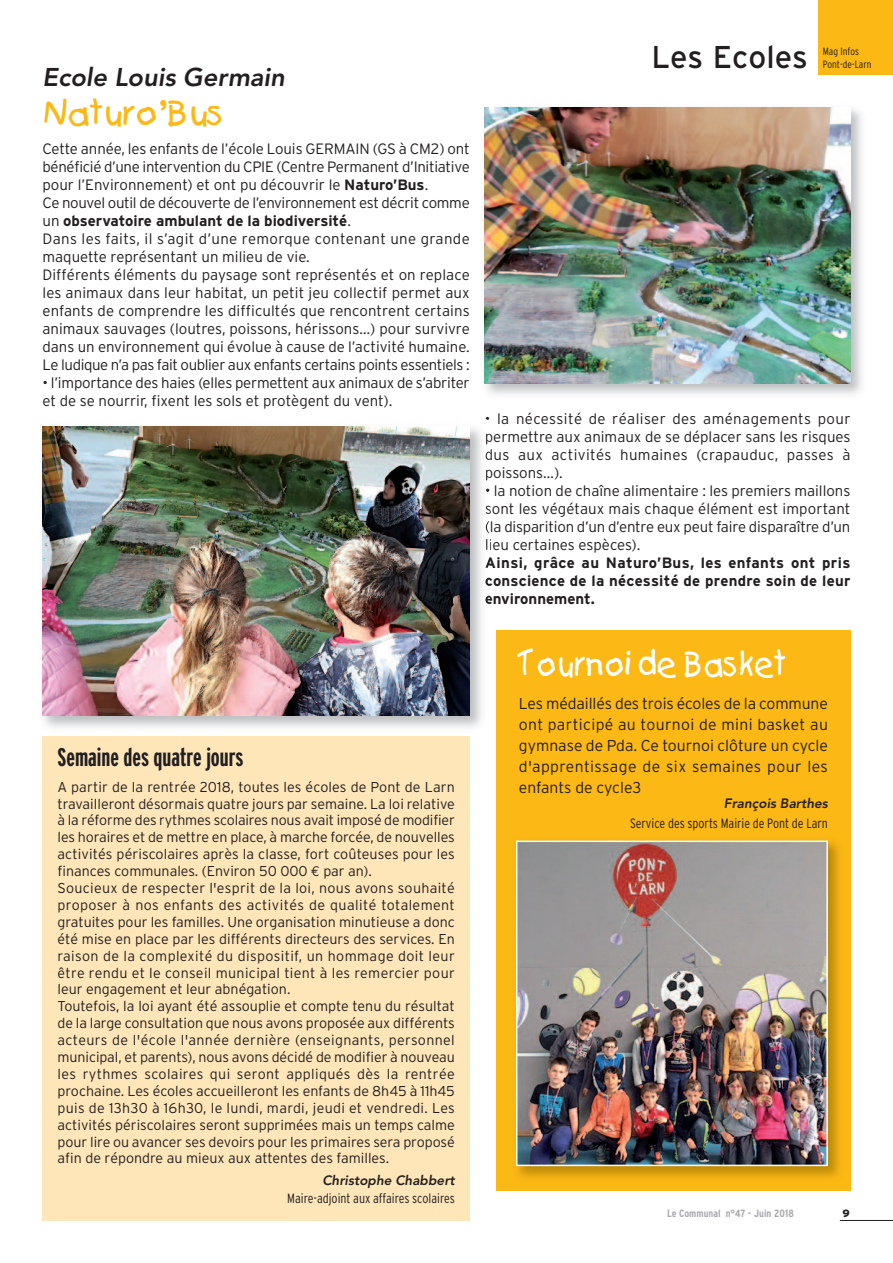
<style>
.page{position:relative;width:893px;height:1263px;background:#fff}
.page>*{position:absolute;margin:0;border:0;box-sizing:border-box;transform-origin:0 0}
.t1{font:33px "Kids";color:#fff;scale:.9 1}
.t2{font:33px "Kids";color:#fcb814}
.t3{font:31.5px "Interstate";color:#231f20}
.t4{font:25.5px "Interstate Bold Compressed";color:#231f20}
.t5{font:italic 800 25.5px "Avenir LT Std";color:#231f20}
.t6{font:300 15.75px/21px "Interstate";letter-spacing:.025em;color:#231f20;text-align:justify}
.t7{font:300 15px/18px "Interstate";letter-spacing:-.005em;color:#231f20}
.t8{font:700 15px/18px "Interstate";letter-spacing:.015em;color:#231f20;text-align:justify}
.t9{font:300 14.25px/17px "Interstate";color:#231f20}
.t10{font:300 condensed 13.5px "Interstate";color:#231f20}
.t11{font:italic 800 13.5px "Avenir LT Std";color:#231f20}
.t12{font:700 condensed 10.5px "Interstate";color:#a8a9ad}
.t13{font:300 condensed 10.5px "Interstate";color:#231f20}
.t14{font:900 10.5px "Interstate";color:#231f20}
.s1{font-weight:700}
.s2{font-family:"Euro Mono";font-weight:400}
</style>
<div class="page">
<hr style="left:840px;top:1220px;width:53px;height:1px;background:#231f20">
<div style="left:819px;top:0;width:74px;height:74px;background:#fcb814"></div>
<div style="left:496px;top:630px;width:354px;height:560px;background:#fcb814"></div>
<img style="left:516px;top:842px;width:323px;height:336px">
<img style="left:519px;top:843px;width:306px;height:320px">
<div style="left:516px;top:840px;width:312px;height:326px;border:2px solid #fff"></div>
<div style="left:43px;top:736px;width:427px;height:484px;background:#fee6b9"></div>
<img style="left:484px;top:107px;width:378px;height:288px">
<img style="left:485px;top:108px;width:365px;height:275px">
<img style="left:42px;top:426px;width:444px;height:301px">
<svg style="left:486px;top:433px;width:3px;height:27px"></svg>
<svg style="left:486px;top:469px;width:3px;height:12px"></svg>
<svg style="left:485px;top:504px;width:4px;height:11px"></svg>
<img style="left:486px;top:521px;width:3px;height:13px">
<svg style="left:486px;top:539px;width:2px;height:11px"></svg>
<svg style="left:485px;top:556px;width:4px;height:13px"></svg>
<svg style="left:485px;top:576px;width:4px;height:10px"></svg>
<svg style="left:485px;top:594px;width:4px;height:10px"></svg>
<img style="left:43px;top:426px;width:427px;height:289px">
<h3 class="t5" style="left:43px;top:67px;width:244px">Ecole Louis Germain</h3>
<h1 class="t2" style="left:43px;top:100px;width:184px">Naturo’Bus</h1>
<p class="t7" style="left:43px;top:140px;width:429px">Cette année, les enfants de l’école Louis GERMAIN (GS à CM2) ont bénéficié d’une intervention du CPIE (Centre Permanent d’Initiative pour l’Environnement) et ont pu découvrir le <span class="s1">Naturo’Bus</span>.<br>Ce nouvel outil de découverte de l’environnement est décrit comme un <span class="s1">observatoire ambulant de la biodiversité</span>.<br>Dans les faits, il s’agit d’une remorque contenant une grande maquette représentant un milieu de vie.<br>Différents éléments du paysage sont représentés et on replace les animaux dans leur habitat, un petit jeu collectif permet aux enfants de comprendre les difficultés que rencontrent certains animaux sauvages (loutres, poissons, hérissons…) pour survivre dans un environnement qui évolue à cause de l’activité humaine.<br>Le ludique n’a pas fait oublier aux enfants certains points essentiels :</p>
<p class="t7" style="left:43px;top:374px;width:429px">• l’importance des haies (elles permettent aux animaux de s’abriter et de se nourrir, fixent les sols et protègent du vent).</p>
<h2 class="t3" style="left:651px;top:46px;width:158px">Les Ecoles</h2>
<p class="t13" style="left:823px;top:47px;width:38px">Mag Infos</p>
<p class="t13" style="left:823px;top:61px;width:50px">Pont-de-Larn</p>
<p class="t7" style="left:485px;top:410px;width:367px;text-align:justify">• la nécessité de réaliser des aménagements pour permettre aux animaux de se déplacer sans les risques dus aux activités humaines (crapauduc, passes à poissons…).</p>
<p class="t7" style="left:485px;top:482px;width:367px;text-align:justify">• la notion de chaîne alimentaire : les premiers maillons sont les végétaux mais chaque élément est important (la disparition d’un d’entre eux peut faire disparaître d’un lieu certaines espèces).</p>
<p class="t8" style="left:485px;top:554px;width:367px">Ainsi, grâce au Naturo’Bus, les enfants ont pris conscience de la nécessité de prendre soin de leur environnement.</p>
<h3 class="t4" style="left:58px;top:748px;width:187px">Semaine des quatre jours</h3>
<p class="t9" style="left:58px;top:778px;width:399px">A partir de la rentrée 2018, toutes les écoles de Pont de Larn travailleront désormais quatre jours par semaine. La loi relative à la réforme des rythmes scolaires nous avait imposé de modifier les horaires et de mettre en place, à marche forcée, de nouvelles activités périscolaires après la classe, fort coûteuses pour les finances communales. (Environ 50 000 <span class="s2">€</span> par an).<br>Soucieux de respecter l'esprit de la loi, nous avons souhaité proposer à nos enfants des activités de qualité totalement gratuites pour les familles. Une organisation minutieuse a donc été mise en place par les différents directeurs des services. En raison de la complexité du dispositif, un hommage doit leur être rendu et le conseil municipal tient à les remercier pour leur engagement et leur abnégation.<br>Toutefois, la loi ayant été assouplie et compte tenu du résultat de la large consultation que nous avons proposée aux différents acteurs de l'école l'année dernière (enseignants, personnel municipal, et parents), nous avons décidé de modifier à nouveau les rythmes scolaires qui seront appliqués dès la rentrée prochaine. Les écoles accueilleront les enfants de 8h45 à 11h45 puis de 13h30 à 16h30, le lundi, mardi, jeudi et vendredi. Les activités périscolaires seront supprimées mais un temps calme pour lire ou avancer ses devoirs pour les primaires sera proposé afin de répondre au mieux aux attentes des familles.</p>
<p class="t11" style="left:322px;top:1174px;width:134px">Christophe Chabbert</p>
<p class="t10" style="left:287px;top:1190px;width:169px">Maire-adjoint aux affaires scolaires</p>
<h1 class="t1" style="left:519px;top:650px;width:299px">Tournoi de Basket</h1>
<p class="t6" style="left:519px;top:693px;width:311px">Les médaillés des trois écoles de la commune ont participé au tournoi de mini basket au gymnase de Pda. Ce tournoi clôture un cycle d'apprentissage de six semaines pour les enfants de cycle3</p>
<p class="t11" style="left:724px;top:798px;width:106px">François Barthes</p>
<p class="t10" style="left:630px;top:815px;width:199px">Service des sports Mairie de Pont de Larn</p>
<p class="t12" style="left:667px;top:1209px;width:128px">Le Communal n°47 - Juin 2018</p>
<p class="t14" style="left:843px;top:1207px;width:9px">9</p>
</div>
